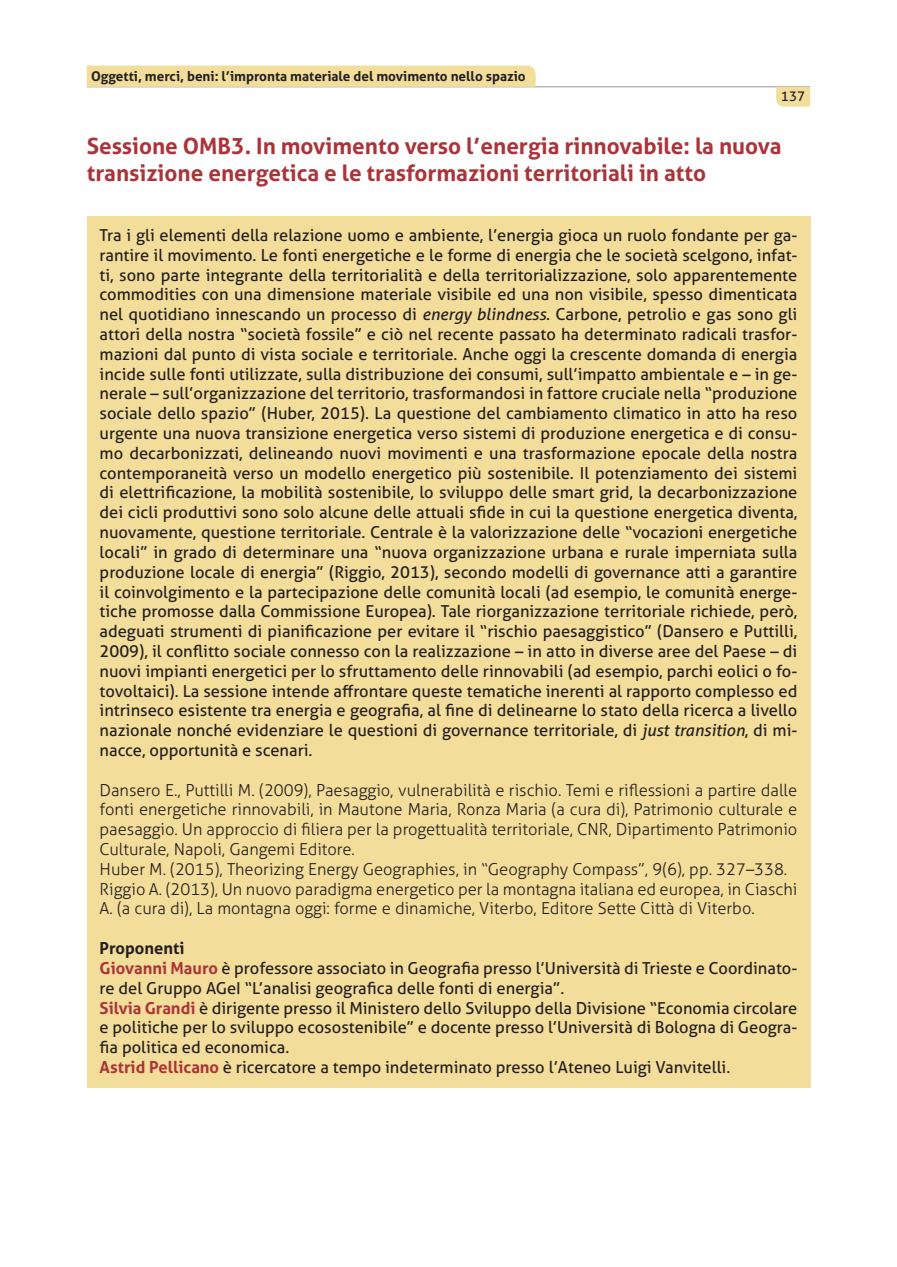
<style>
.page{position:relative;width:897px;height:1267px;background:#fff}
.page>*{position:absolute;margin:0;border:0;box-sizing:border-box;transform-origin:0 0}
.t1{font:700 22.5px/27px "Aller";color:#ab3439}
.t2{font:16.5px/19.8px "Aller";color:#231f20;text-align:justify}
.t3{font:300 16.5px/19.8px "Aller";color:#231f20;text-align:justify}
.t4{font:700 16.5px "Aller";color:#231f20}
.t5{font:700 13.5px "Aller";color:#231f20}
.t6{font:13.5px "Aller";color:#231f20}
.s1{font-style:italic}
.s2{font-weight:700;color:#ab3439}
</style>
<div class="page">
<hr style="left:87px;top:86px;width:723px;height:1px;background:#939598">
<div style="left:87px;top:66px;width:448px;height:21px;background:#f3dd9a"></div>
<svg style="left:776px;top:87px;width:34px;height:20px"></svg>
<div style="left:87px;top:217px;width:723px;height:870px;background:#f3dd9a"></div>
<p class="t5" style="left:91px;top:68px;width:436px">Oggetti, merci, beni: l’impronta materiale del movimento nello spazio</p>
<p class="t6" style="left:780px;top:88px;width:26px">137</p>
<p class="t1" style="left:87px;top:133px;width:696px">Sessione OMB3. In movimento verso l’energia rinnovabile: la nuova transizione energetica e le trasformazioni territoriali in atto</p>
<p class="t2" style="left:100px;top:225px;width:699px">Tra i gli elementi della relazione uomo e ambiente, l’energia gioca un ruolo fondante per ga&shy;rantire il movimento. Le fonti energetiche e le forme di energia che le società scelgono, infat&shy;ti, sono parte integrante della territorialità e della territorializzazione, solo apparentemente commodities con una dimensione materiale visibile ed una non visibile, spesso dimenticata nel quotidiano innescando un processo di <span class="s1">energy blindness</span>. Carbone, petrolio e gas sono gli attori della nostra “società fossile” e ciò nel recente passato ha determinato radicali trasfor&shy;mazioni dal punto di vista sociale e territoriale. Anche oggi la crescente domanda di energia incide sulle fonti utilizzate, sulla distribuzione dei consumi, sull’impatto ambientale e – in ge&shy;nerale – sull’organizzazione del territorio, trasformandosi in fattore cruciale nella “produzione sociale dello spazio” (Huber, 2015). La questione del cambiamento climatico in atto ha reso urgente una nuova transizione energetica verso sistemi di produzione energetica e di consu&shy;mo decarbonizzati, delineando nuovi movimenti e una trasformazione epocale della nostra contemporaneità verso un modello energetico più sostenibile. Il potenziamento dei sistemi di elettrificazione, la mobilità sostenibile, lo sviluppo delle smart grid, la decarbonizzazione dei cicli produttivi sono solo alcune delle attuali sfide in cui la questione energetica diventa, nuovamente, questione territoriale. Centrale è la valorizzazione delle “vocazioni energetiche locali” in grado di determinare una “nuova organizzazione urbana e rurale imperniata sulla produzione locale di energia” (Riggio, 2013), secondo modelli di governance atti a garantire il coinvolgimento e la partecipazione delle comunità locali (ad esempio, le comunità energe&shy;tiche promosse dalla Commissione Europea). Tale riorganizzazione territoriale richiede, però, adeguati strumenti di pianificazione per evitare il “rischio paesaggistico” (Dansero e Puttilli, 2009), il conflitto sociale connesso con la realizzazione – in atto in diverse aree del Paese – di nuovi impianti energetici per lo sfruttamento delle rinnovabili (ad esempio, parchi eolici o fo&shy;tovoltaici). La sessione intende affrontare queste tematiche inerenti al rapporto complesso ed intrinseco esistente tra energia e geografia, al fine di delinearne lo stato della ricerca a livello nazionale nonché evidenziare le questioni di governance territoriale, di <span class="s1">just transition</span>, di mi&shy;nacce, opportunità e scenari.</p>
<p class="t3" style="left:100px;top:779px;width:699px">Dansero E., Puttilli M. (2009), Paesaggio, vulnerabilità e rischio. Temi e riflessioni a partire dalle fonti energetiche rinnovabili, in Mautone Maria, Ronza Maria (a cura di), Patrimonio culturale e paesaggio. Un approccio di filiera per la progettualità territoriale, CNR, Dipartimento Patrimonio Culturale, Napoli, Gangemi Editore.</p>
<p class="t3" style="left:100px;top:859px;width:689px">Huber M. (2015), Theorizing Energy Geographies, in “Geography Compass”, 9(6), pp. 327–338.</p>
<p class="t3" style="left:100px;top:878px;width:699px">Riggio A. (2013), Un nuovo paradigma energetico per la montagna italiana ed europea, in Ciaschi<br>A. (a cura di), La montagna oggi: forme e dinamiche, Viterbo, Editore Sette Città di Viterbo.</p>
<p class="t4" style="left:100px;top:938px;width:86px">Proponenti</p>
<p class="t2" style="left:100px;top:958px;width:699px"><span class="s2">Giovanni Mauro</span> è professore associato in Geografia presso l’Università di Trieste e Coordinato&shy;re del Gruppo AGeI “L’analisi geografica delle fonti di energia”.</p>
<p class="t2" style="left:100px;top:997px;width:699px"><span class="s2">Silvia Grandi</span> è dirigente presso il Ministero dello Sviluppo della Divisione “Economia circolare e politiche per lo sviluppo ecosostenibile” e docente presso l’Università di Bologna di Geogra&shy;fia politica ed economica.</p>
<p class="t2" style="left:100px;top:1057px;width:632px"><span class="s2">Astrid Pellicano</span> è ricercatore a tempo indeterminato presso l’Ateneo Luigi Vanvitelli.</p>
</div>
